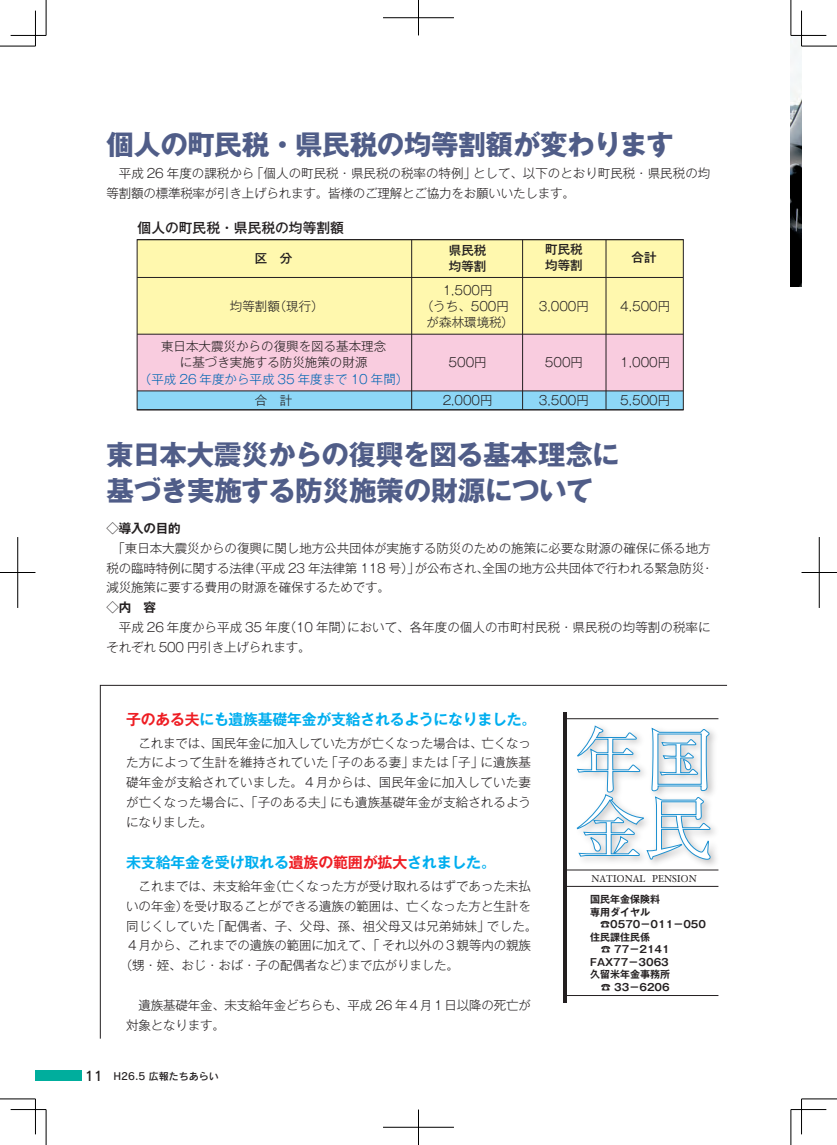
<style>
.page{position:relative;width:837px;height:1145px;background:#fff}
.page>*{position:absolute;margin:0;border:0;box-sizing:border-box;transform-origin:0 0}
.t1{font:70px/68.2px "Ryumin Pro";color:#fff}
.t2{font:700 27.5px/36.2px "Gothic MB101 Pro";letter-spacing:-.015em;color:#505d88}
.t3{font:700 15px "Gothic MB101 Pro De";letter-spacing:-.015em;color:#00aeef}
.t4{font:500 13.75px "Gothic MB101 Pro";color:#231f20}
.t5{font:300 12.5px/19.8px "Gothic MB101 Pro";letter-spacing:-.005em;color:#231f20}
.t6{font:300 12.5px "Gothic MB101 Pro";letter-spacing:.015em;color:#231f20}
.t7{font:500 12.5px/16.2px "Gothic MB101 Pro";color:#231f20}
.t8{font:700 10px "Gothic MB101 Pro De";color:#231f20}
.t9{font:10px "Hoefler Text";color:#231f20;scale:.93 1}
.t10{font:10px "Rodin Pro DB";color:#231f20}
.s1{color:#0166b3}
.s2{font-family:"Gothic MB101 Pro De";font-weight:700}
.s3{color:#ee1d23}
.s4{font-size:13.12px}
</style>
<div class="page">
<img style="left:790px;top:37px;width:11px;height:249px">
<svg style="left:100px;top:685px;width:627px;height:354px"></svg>
<div style="left:137px;top:240px;width:546px;height:94px;background:#fff8ae"></div>
<div style="left:137px;top:334px;width:546px;height:57px;background:#f9ccdf"></div>
<div style="left:137px;top:391px;width:546px;height:19px;background:#8dd7f7"></div>
<hr style="left:522px;top:240px;width:1px;height:170px;background:#231f20">
<hr style="left:605px;top:240px;width:1px;height:170px;background:#231f20">
<hr style="left:411px;top:240px;width:1px;height:170px;background:#231f20">
<hr style="left:137px;top:409px;width:546px;height:1px;background:#231f20">
<hr style="left:137px;top:277px;width:546px;height:1px;background:#231f20">
<hr style="left:137px;top:390px;width:546px;height:1px;background:#231f20">
<hr style="left:137px;top:334px;width:546px;height:1px;background:#231f20">
<hr style="left:137px;top:239px;width:546px;height:1px;background:#231f20">
<div style="left:35px;top:1070px;width:46px;height:11px;background:#00ae9d"></div>
<hr style="left:800px;top:11px;width:2px;height:35px;background:#fff">
<hr style="left:0;top:46px;width:35px;height:1px;background:#000">
<hr style="left:801px;top:46px;width:35px;height:1px;background:#000">
<hr style="left:0;top:1098px;width:35px;height:1px;background:#000">
<hr style="left:801px;top:1098px;width:35px;height:1px;background:#000">
<hr style="left:46px;top:0;width:1px;height:35px;background:#000">
<hr style="left:46px;top:1109px;width:1px;height:35px;background:#000">
<hr style="left:790px;top:0;width:1px;height:35px;background:#000">
<hr style="left:790px;top:1109px;width:1px;height:35px;background:#000">
<hr style="left:11px;top:35px;width:35px;height:1px;background:#000">
<hr style="left:790px;top:35px;width:36px;height:1px;background:#000">
<hr style="left:11px;top:1109px;width:35px;height:1px;background:#000">
<hr style="left:790px;top:1109px;width:36px;height:1px;background:#000">
<hr style="left:35px;top:11px;width:1px;height:35px;background:#000">
<hr style="left:35px;top:1098px;width:1px;height:36px;background:#000">
<hr style="left:801px;top:11px;width:1px;height:35px;background:#000">
<hr style="left:801px;top:1098px;width:1px;height:36px;background:#000">
<hr style="left:383px;top:18px;width:71px;height:1px;background:#000">
<hr style="left:418px;top:0;width:1px;height:35px;background:#000">
<hr style="left:383px;top:1127px;width:71px;height:1px;background:#000">
<hr style="left:418px;top:1109px;width:1px;height:35px;background:#000">
<hr style="left:0;top:572px;width:35px;height:1px;background:#000">
<hr style="left:18px;top:537px;width:1px;height:71px;background:#000">
<hr style="left:801px;top:572px;width:35px;height:1px;background:#000">
<hr style="left:818px;top:537px;width:1px;height:71px;background:#000">
<p class="t2" style="left:106px;top:123px;width:569px">個人の町民税・県民税の均等割額が変わります</p>
<p class="t5" style="left:106px;top:161px;width:605px">　平成 26 年度の課税から「個人の町民税・県民税の税率の特例」として、以下のとおり町民税・県民税の均等割額の標準税率が引き上げられます。皆様のご理解とご協力をお願いいたします。</p>
<p class="t4" style="left:137px;top:216px;width:208px">個人の町民税・県民税の均等割額</p>
<p class="t7" style="left:255px;top:248px;width:39px">区　分</p>
<p class="t7" style="left:448px;top:240px;width:39px">県民税均等割</p>
<p class="t7" style="left:545px;top:240px;width:39px">町民税均等割</p>
<p class="t7" style="left:631px;top:248px;width:26px">合計</p>
<p class="t5" style="left:230px;top:295px;width:95px">均等割額（現行）</p>
<p class="t5" style="left:139px;top:336px;width:271px;line-height:16.2px;text-align:center">東日本大震災からの復興を図る基本理念<br>　に基づき実施する防災施策の財源　<br><span class="s1">（平成 26 年度から平成 35 年度まで 10 年間）</span></p>
<p class="t5" style="left:255px;top:388px;width:39px">合　計</p>
<p class="t5" style="left:421px;top:280px;width:94px;line-height:16.2px;text-align:center">1,500円<br>（うち、500円が森林環境税）</p>
<p class="t5" style="left:448px;top:351px;width:40px">500円</p>
<p class="t5" style="left:442px;top:388px;width:51px">2,000円</p>
<p class="t5" style="left:538px;top:295px;width:51px">3,000円</p>
<p class="t5" style="left:620px;top:295px;width:51px">4,500円</p>
<p class="t5" style="left:544px;top:351px;width:40px">500円</p>
<p class="t5" style="left:538px;top:388px;width:51px">3,500円</p>
<p class="t5" style="left:620px;top:351px;width:51px">1,000円</p>
<p class="t5" style="left:620px;top:388px;width:51px">5,500円</p>
<p class="t2" style="left:106px;top:433px;width:514px">東日本大震災からの復興を図る基本理念に基づき実施する防災施策の財源について</p>
<p class="t5" style="left:106px;top:516px;width:608px"><span class="s2">◇導入の目的<br></span>　「東日本大震災からの復興に関し地方公共団体が実施する防災のための施策に必要な財源の確保に係る地方税の臨時特例に関する法律（平成 23 年法律第 118 号）」が公布され、全国の地方公共団体で行われる緊急防災・減災施策に要する費用の財源を確保するためです。<br><span class="s2">◇内　容<br></span>　平成 26 年度から平成 35 年度（10 年間）において、各年度の個人の市町村民税・県民税の均等割の税率にそれぞれ 500 円引き上げられます。</p>
<p class="t3" style="left:126px;top:706px;width:411px"><span class="s3">子のある夫</span>にも遺族基礎年金が支給されるようになりました。</p>
<p class="t5" style="left:126px;top:731px;width:406px;text-align:justify">　これまでは、国民年金に加入していた方が亡くなった場合は、亡くなった方によって生計を維持されていた「子のある妻」または「子」に遺族基礎年金が支給されていました。４月からは、国民年金に加入していた妻が亡くなった場合に、「子のある夫」にも遺族基礎年金が支給されるようになりました。</p>
<p class="t3" style="left:126px;top:850px;width:371px">未支給年金を受け取れる<span class="s3">遺族の範囲が拡大</span>されました。</p>
<p class="t5" style="left:126px;top:874px;width:406px">　これまでは、未支給年金（亡くなった方が受け取れるはずであった未払</p>
<p class="t5" style="left:126px;top:894px;width:406px">いの年金）を受け取ることができる遺族の範囲は、亡くなった方と生計を</p>
<p class="t6" style="left:126px;top:915px;width:412px">同じくしていた「配偶者、子、父母、孫、祖父母又は兄弟姉妹」でした。</p>
<p class="t5" style="left:126px;top:934px;width:406px">４月から、これまでの遺族の範囲に加えて、「それ以外の３親等内の親族</p>
<p class="t5" style="left:120px;top:953px;width:340px">（甥・姪、おじ・おば・子の配偶者など）まで広がりました。</p>
<p class="t5" style="left:126px;top:993px;width:406px">　遺族基礎年金、未支給年金どちらも、平成 26 年４月１日以降の死亡が対象となります。</p>
<p class="t10" style="left:85px;top:1069px;width:136px"><span class="s4">11</span> H26.5 広報たちあらい</p>
<p class="t1" style="left:573px;top:721px;width:138px">年国金民</p>
<p class="t9" style="left:591px;top:872px;width:115px">NATIONAL PENSION</p>
<p class="t8" style="left:590px;top:891px;width:71px">国民年金保険料</p>
<p class="t8" style="left:590px;top:903px;width:61px">専用ダイヤル</p>
<p class="t8" style="left:590px;top:916px;width:117px">　☎0570－011－050</p>
<p class="t8" style="left:590px;top:928px;width:71px">住民課住民係　</p>
<p class="t8" style="left:600px;top:941px;width:70px">☎ 77－2141</p>
<p class="t8" style="left:590px;top:953px;width:80px">FAX77－3063</p>
<p class="t8" style="left:590px;top:966px;width:81px">久留米年金事務所</p>
<p class="t8" style="left:600px;top:978px;width:70px">☎ 33－6206</p>
</div>
